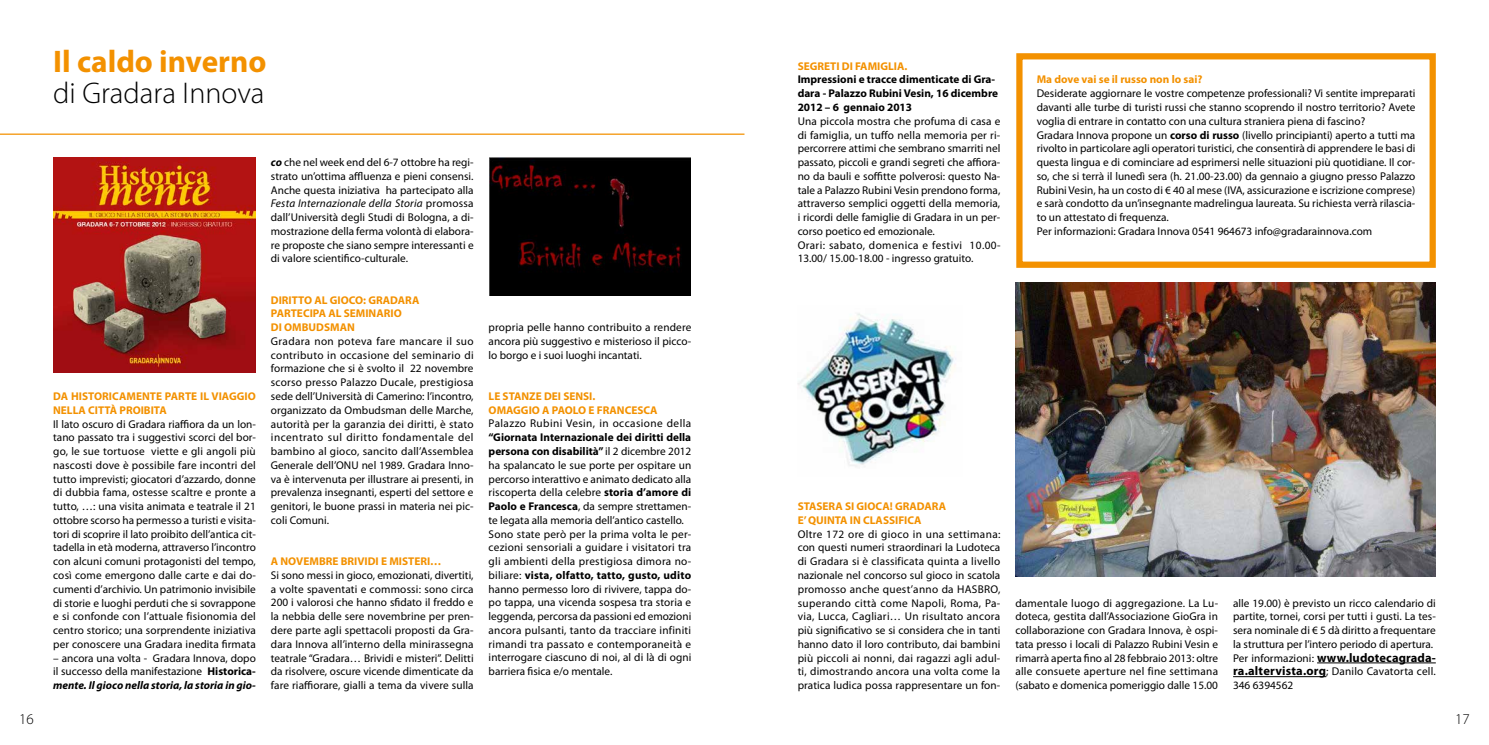
<style>
.page{position:relative;width:1489px;height:745px;background:#fff}
.page>*{position:absolute;margin:0;border:0;box-sizing:border-box;transform-origin:0 0}
.t1{font:700 31.25px "Myriad Pro";color:#f39100}
.t2{font:300 30px "Myriad Pro";color:#000}
.t3{font:300 15px "Myriad Pro";color:#000}
.t4{font:700 12.5px "Myriad Pro";letter-spacing:.01em;color:#000}
.t5{font:11.25px/13.8px "Myriad Pro";color:#000;text-align:justify}
.t6{font:700 11.25px/13.8px "Myriad Pro";color:#f39100}
.t7{font:700 11.25px/13.8px "Myriad Pro";color:#000}
.t8{font:11.25px "Myriad Pro";letter-spacing:.035em;color:#000}
.s1{font-weight:700}
.s2{font-weight:700;font-style:italic}
.s3{font-style:italic}
.s4{font-weight:400;font-size:11.25px}
.s5{font-weight:700;font-size:12.5px}
</style>
<div class="page">
<hr style="left:0;top:133px;width:744px;height:2px;background:#f39100">
<img style="left:53px;top:157px;width:203px;height:215px">
<img style="left:489px;top:157px;width:201px;height:138px">
<hr style="left:1316px;top:662px;width:119px;height:1px;background:#000">
<hr style="left:1232px;top:676px;width:94px;height:1px;background:#000">
<div style="left:1016px;top:53px;width:419px;height:215px;border:6px solid #f39100"></div>
<img style="left:798px;top:313px;width:157px;height:154px">
<img style="left:1015px;top:282px;width:420px;height:293px">
<h1 class="t1" style="left:53px;top:44px;width:215px">Il caldo inverno</h1>
<h2 class="t2" style="left:53px;top:76px;width:213px">di Gradara Innova</h2>
<p class="t6" style="left:53px;top:389px;width:203px;text-indent:112px">PARTE IL VIAGGIO<br>NELLA CITTÀ PROIBITA</p>
<p class="t5" style="left:53px;top:417px;width:204px">Il lato oscuro di Gradara riaffiora da un lon&shy;tano passato tra i suggestivi scorci del bor&shy;go, le sue tortuose viette e gli angoli più nascosti dove è possibile fare incontri del tutto imprevisti; giocatori d’azzardo, donne di dubbia fama, ostesse scaltre e pronte a tutto, …: una visita animata e teatrale il 21 ottobre scorso ha permesso a turisti e visita&shy;tori di scoprire il lato proibito dell’antica cit&shy;tadella in età moderna, attraverso l’incontro con alcuni comuni protagonisti del tempo, così come emergono dalle carte e dai do&shy;cumenti d’archivio. Un patrimonio invisibile di storie e luoghi perduti che si sovrappone e si confonde con l’attuale fisionomia del centro storico; una sorprendente iniziativa per conoscere una Gradara inedita firmata</p>
<p class="t5" style="left:53px;top:650px;width:204px">– ancora una volta - Gradara Innova, dopo il successo della manifestazione <span class="s1">Historica&shy;</span><span class="s2">mente. Il gioco nella storia, la storia in gio-</span></p>
<p class="t6" style="left:53px;top:389px;width:91px">DA HISTORICAMENTE</p>
<p class="t5" style="left:271px;top:155px;width:204px"><span class="s2">co</span> che nel week end del 6-7 ottobre ha regi&shy;strato un’ottima affluenza e pieni consensi.<br>Anche questa iniziativa ha partecipato alla <span class="s3">Festa Internazionale della Storia</span> promossa dall’Università degli Studi di Bologna, a di&shy;mostrazione della ferma volontà di elabora&shy;re proposte che siano sempre interessanti e di valore scientifico-culturale.</p>
<p class="t6" style="left:271px;top:293px;width:29px">DIRITTO</p>
<p class="t6" style="left:271px;top:293px;width:150px;text-indent:44px">AL GIOCO: GRADARA<br>PARTECIPA AL SEMINARIO<br>DI OMBUDSMAN</p>
<p class="t5" style="left:271px;top:334px;width:204px">Gradara non poteva fare mancare il suo contributo in occasione del seminario di formazione che si è svolto il 22 novembre scorso presso Palazzo Ducale, prestigiosa sede dell’Università di Camerino: l’incontro, organizzato da Ombudsman delle Marche, autorità per la garanzia dei diritti, è stato incentrato sul diritto fondamentale del bambino al gioco, sancito dall’Assemblea Generale dell’ONU nel 1989. Gradara Inno&shy;va è intervenuta per illustrare ai presenti, in prevalenza insegnanti, esperti del settore e genitori, le buone prassi in materia nei pic&shy;coli Comuni.</p>
<p class="t6" style="left:271px;top:554px;width:172px">A NOVEMBRE BRIVIDI E MISTERI…</p>
<p class="t5" style="left:271px;top:568px;width:204px">Si sono messi in gioco, emozionati, divertiti, a volte spaventati e commossi: sono circa 200 i valorosi che hanno sfidato il freddo e la nebbia delle sere novembrine per pren&shy;dere parte agli spettacoli proposti da Gra&shy;dara Innova all’interno della minirassegna teatrale “Gradara… Brividi e misteri”. Delitti da risolvere, oscure vicende dimenticate da fare riaffiorare, gialli a tema da vivere sulla</p>
<p class="t5" style="left:488px;top:320px;width:204px">propria pelle hanno contribuito a rendere ancora più suggestivo e misterioso il picco&shy;lo borgo e i suoi luoghi incantati.</p>
<p class="t6" style="left:488px;top:389px;width:170px">LE STANZE DEI SENSI.<br>OMAGGIO A PAOLO E FRANCESCA</p>
<p class="t8" style="left:488px;top:417px;width:204px">Palazzo Rubini Vesin, in occasione della</p>
<p class="t5" style="left:488px;top:430px;width:204px;text-align:left"><span class="s1">“Giornata Internazionale dei diritti della persona con disabilità”</span> il 2 dicembre 2012 ha spalancato le sue porte per ospitare un percorso interattivo e animato dedicato alla riscoperta della celebre <span class="s1">storia d’amore di Paolo e Francesca</span>, da sempre strettamen&shy;te legata alla memoria dell’antico castello.<br>Sono state però per la prima volta le per&shy;cezioni sensoriali a guidare i visitatori tra gli ambienti della prestigiosa dimora no&shy;biliare: <span class="s1">vista, olfatto, tatto, gusto, udito </span>hanno permesso loro di rivivere, tappa do&shy;po tappa, una vicenda sospesa tra storia e leggenda, percorsa da passioni ed emozioni ancora pulsanti, tanto da tracciare infiniti rimandi tra passato e contemporaneità e interrogare ciascuno di noi, al di là di ogni barriera fisica e/o mentale.</p>
<p class="t6" style="left:797px;top:59px;width:111px">SEGRETI DI FAMIGLIA.</p>
<p class="t7" style="left:797px;top:73px;width:202px">Impressioni e tracce dimenticate di Gra&shy;dara - Palazzo Rubini Vesin, 16 dicembre<br>2012 – 6 gennaio 2013</p>
<p class="t5" style="left:797px;top:114px;width:204px;text-align:left">Una piccola mostra che profuma di casa e di famiglia, un tuffo nella memoria per ri&shy;percorrere attimi che sembrano smarriti nel passato, piccoli e grandi segreti che affiora&shy;no da bauli e soffitte polverosi: questo Na&shy;tale a Palazzo Rubini Vesin prendono forma, attraverso semplici oggetti della memoria, i ricordi delle famiglie di Gradara in un per&shy;corso poetico ed emozionale.<br>Orari: sabato, domenica e festivi 10.00- 13.00/ 15.00-18.00 - ingresso gratuito.</p>
<p class="t6" style="left:1036px;top:73px;width:167px">Ma dove vai se il russo non lo sai?</p>
<p class="t5" style="left:1036px;top:87px;width:380px;text-align:left">Desiderate aggiornare le vostre competenze professionali? Vi sentite impreparati davanti alle turbe di turisti russi che stanno scoprendo il nostro territorio? Avete voglia di entrare in contatto con una cultura straniera piena di fascino?<br>Gradara Innova propone un <span class="s1">corso di russo</span> (livello principianti) aperto a tutti ma rivolto in particolare agli operatori turistici, che consentirà di apprendere le basi di questa lingua e di cominciare ad esprimersi nelle situazioni più quotidiane. Il cor&shy;so, che si terrà il lunedì sera (h. 21.00-23.00) da gennaio a giugno presso Palazzo Rubini Vesin, ha un costo di € 40 al mese (IVA, assicurazione e iscrizione comprese) e sarà condotto da un’insegnante madrelingua laureata. Su richiesta verrà rilascia&shy;to un attestato di frequenza.<br>Per informazioni: Gradara Innova 0541 964673 info@gradarainnova.com</p>
<p class="t6" style="left:797px;top:499px;width:150px">STASERA SI GIOCA! GRADARA<br>E’ QUINTA IN CLASSIFICA</p>
<p class="t5" style="left:797px;top:527px;width:204px">Oltre 172 ore di gioco in una settimana: con questi numeri straordinari la Ludoteca di Gradara si è classificata quinta a livello nazionale nel concorso sul gioco in scatola promosso anche quest’anno da HASBRO, superando città come Napoli, Roma, Pa&shy;via, Lucca, Cagliari… Un risultato ancora più significativo se si considera che in tanti hanno dato il loro contributo, dai bambini più piccoli ai nonni, dai ragazzi agli adul&shy;ti, dimostrando ancora una volta come la pratica ludica possa rappresentare un fon-</p>
<p class="t5" style="left:1015px;top:595px;width:204px">damentale luogo di aggregazione. La Lu&shy;doteca, gestita dall’Associazione GioGra in collaborazione con Gradara Innova, è ospi&shy;tata presso i locali di Palazzo Rubini Vesin e rimarrà aperta fino al 28 febbraio 2013: oltre alle consuete aperture nel fine settimana (sabato e domenica pomeriggio dalle 15.00</p>
<p class="t5" style="left:1232px;top:595px;width:204px">alle 19.00) è previsto un ricco calendario di partite, tornei, corsi per tutti i gusti. La tes&shy;sera nominale di € 5 dà diritto a frequentare la struttura per l’intero periodo di apertura.</p>
<p class="t4" style="left:1232px;top:650px;width:204px"><span class="s4">Per informazioni:</span> www.ludotecagrada-</p>
<p class="t5" style="left:1232px;top:664px;width:204px"><span class="s5">ra.altervista.org</span>; Danilo Cavatorta cell.<br>346 6394562</p>
<h3 class="t3" style="left:19px;top:710px;width:16px">16</h3>
<h3 class="t3" style="left:1454px;top:710px;width:16px">17</h3>
</div>
